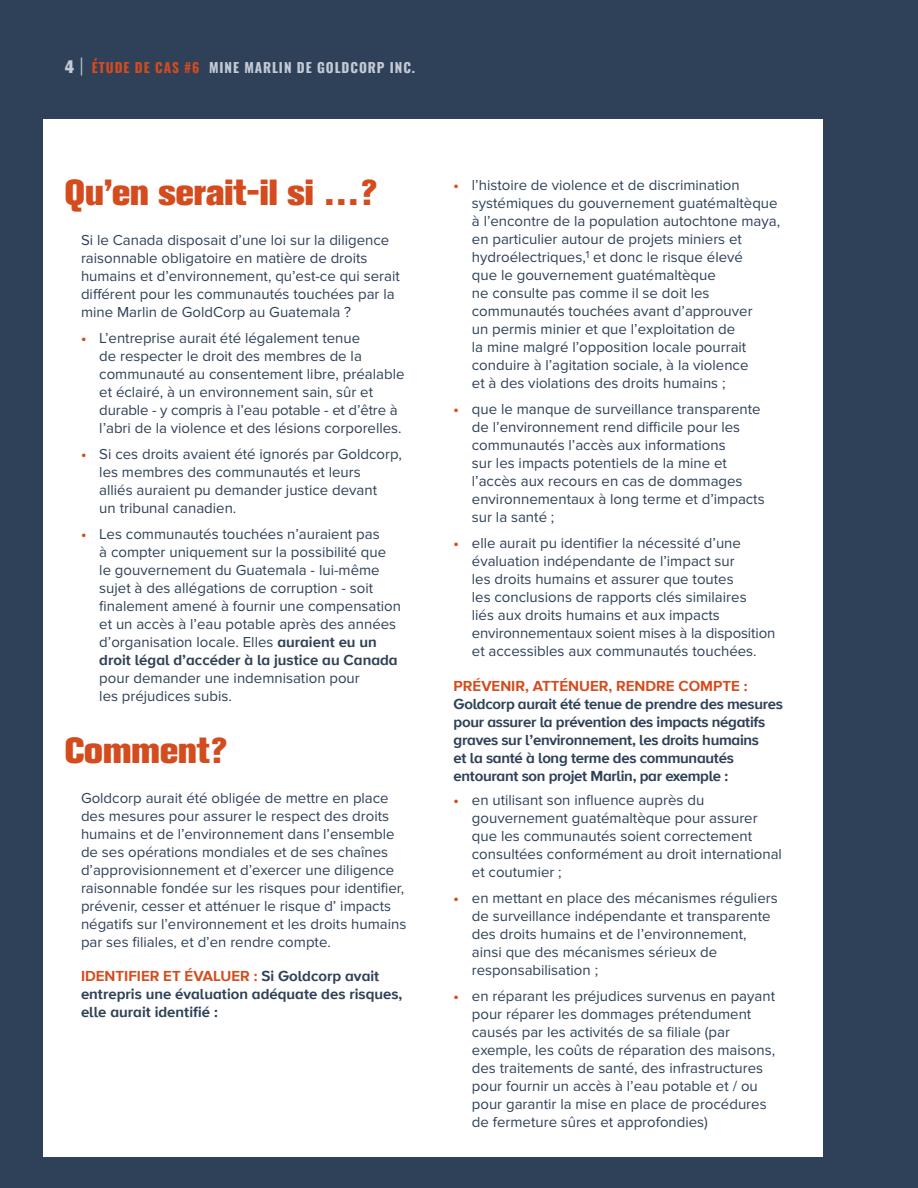
<style>
.page{position:relative;width:918px;height:1188px;background:#fff}
.page>*{position:absolute;margin:0;border:0;box-sizing:border-box;transform-origin:0 0}
.t1{font:800 36px "Akzidenz Grotesk BE";color:#d44c1e}
.t2{font:15px/18px "Proxima Nova";color:#2f4158}
.t3{font:700 15px/18px "Proxima Nova A";letter-spacing:-.02em;color:#2f4158}
.t4{font:700 15px/18px "Proxima Nova A";color:#2f4158}
.t5{font:700 15px "Proxima Nova A";color:#d44c1e}
.t6{font:13.5px "Oswald";letter-spacing:.07em;color:#c4cad6}
.s1{font-family:"Akzidenz Grotesk BE";font-weight:800;font-size:18px}
.s2{font-family:"Myriad Pro";font-stretch:condensed;font-size:18px}
.s3{color:#d44c1e}
.s4{font-family:"Proxima Nova A";font-weight:700;color:#d44c1e}
.s5{font-family:"Proxima Nova A";font-weight:700}
</style>
<div class="page">
<div style="left:0;top:0;width:918px;height:119px;background:#2f4158"></div>
<div style="left:824px;top:69px;width:94px;height:1119px;background:#2f4158"></div>
<div style="left:0;top:69px;width:42px;height:1119px;background:#2f4158"></div>
<div style="left:10px;top:1158px;width:898px;height:30px;background:#2f4158"></div>
<p class="t6" style="left:65px;top:55px;width:352px"><span class="s1">4</span> <span class="s2">|</span> <span class="s3">ÉTUDE DE CAS #6</span> MINE MARLIN DE GOLDCORP INC.</p>
<h1 class="t1" style="left:65px;top:172px;width:314px">Qu’en serait-il si …?</h1>
<p class="t2" style="left:81px;top:231px;width:320px">Si le Canada disposait d’une loi sur la diligence raisonnable obligatoire en matière de droits humains et d’environnement, qu’est-ce qui serait différent pour les communautés touchées par la mine Marlin de GoldCorp au Guatemala ?</p>
<p class="t2" style="left:99px;top:329px;width:307px;text-indent:-18px"><span class="s4">•</span> L’entreprise aurait été légalement tenue<br>de respecter le droit des membres de la communauté au consentement libre, préalable et éclairé, à un environnement sain, sûr et durable - y compris à l’eau potable - et d’être à l’abri de la violence et des lésions corporelles.</p>
<p class="t2" style="left:99px;top:445px;width:304px;text-indent:-18px"><span class="s4">•</span> Si ces droits avaient été ignorés par Goldcorp, les membres des communautés et leurs<br>alliés auraient pu demander justice devant<br>un tribunal canadien.</p>
<p class="t2" style="left:99px;top:525px;width:303px;text-indent:-18px"><span class="s4">•</span> Les communautés touchées n’auraient pas<br>à compter uniquement sur la possibilité que le gouvernement du Guatemala - lui-même sujet à des allégations de corruption - soit finalement amené à fournir une compensation et un accès à l’eau potable après des années d’organisation locale. Elles <span class="s5">auraient eu un</span></p>
<p class="t4" style="left:99px;top:652px;width:300px">droit légal d’accéder à la justice au Canada</p>
<p class="t2" style="left:99px;top:669px;width:262px">pour demander une indemnisation pour les préjudices subis.</p>
<h1 class="t1" style="left:65px;top:730px;width:164px">Comment?</h1>
<p class="t2" style="left:81px;top:789px;width:327px">Goldcorp aurait été obligée de mettre en place des mesures pour assurer le respect des droits humains et de l’environnement dans l’ensemble de ses opérations mondiales et de ses chaînes d’approvisionnement et d’exercer une diligence raisonnable fondée sur les risques pour identifier, prévenir, cesser et atténuer le risque d’ impacts négatifs sur l’environnement et les droits humains par ses filiales, et d’en rendre compte.</p>
<p class="t4" style="left:81px;top:967px;width:323px"><span class="s3">IDENTIFIER ET ÉVALUER :</span> Si Goldcorp avait entrepris une évaluation adéquate des risques, elle aurait identifié :</p>
<p class="t2" style="left:472px;top:176px;width:310px;text-indent:-18px"><span class="s4">•</span> l’histoire de violence et de discrimination systémiques du gouvernement guatémaltèque à l’encontre de la population autochtone maya, en particulier autour de projets miniers et hydroélectriques,<sup>1</sup> et donc le risque élevé<br>que le gouvernement guatémaltèque<br>ne consulte pas comme il se doit les communautés touchées avant d’approuver<br>un permis minier et que l’exploitation de<br>la mine malgré l’opposition locale pourrait conduire à l’agitation sociale, à la violence<br>et à des violations des droits humains ;</p>
<p class="t2" style="left:472px;top:400px;width:294px;text-indent:-18px"><span class="s4">•</span> que le manque de surveillance transparente de l’environnement rend difficile pour les communautés l’accès aux informations<br>sur les impacts potentiels de la mine et l’accès aux recours en cas de dommages environnementaux à long terme et d’impacts sur la santé ;</p>
<p class="t2" style="left:472px;top:535px;width:305px;text-indent:-18px"><span class="s4">•</span> elle aurait pu identifier la nécessité d’une évaluation indépendante de l’impact sur<br>les droits humains et assurer que toutes<br>les conclusions de rapports clés similaires<br>liés aux droits humains et aux impacts environnementaux soient mises à la disposition et accessibles aux communautés touchées.</p>
<p class="t5" style="left:454px;top:677px;width:295px">PRÉVENIR, ATTÉNUER, RENDRE COMPTE :</p>
<p class="t3" style="left:454px;top:695px;width:331px">Goldcorp aurait été tenue de prendre des mesures pour assurer la prévention des impacts négatifs graves sur l’environnement, les droits humains<br>et la santé à long terme des communautés entourant son projet Marlin, par exemple :</p>
<p class="t2" style="left:472px;top:791px;width:312px;text-indent:-18px"><span class="s4">•</span> en utilisant son influence auprès du gouvernement guatémaltèque pour assurer que les communautés soient correctement consultées conformément au droit international et coutumier ;</p>
<p class="t2" style="left:472px;top:889px;width:307px;text-indent:-18px"><span class="s4">•</span> en mettant en place des mécanismes réguliers de surveillance indépendante et transparente des droits humains et de l’environnement, ainsi que des mécanismes sérieux de responsabilisation ;</p>
<p class="t2" style="left:472px;top:987px;width:305px;text-indent:-18px"><span class="s4">•</span> en réparant les préjudices survenus en payant pour réparer les dommages prétendument causés par les activités de sa filiale (par exemple, les coûts de réparation des maisons, des traitements de santé, des infrastructures pour fournir un accès à l’eau potable et / ou pour garantir la mise en place de procédures de fermeture sûres et approfondies)</p>
</div>
